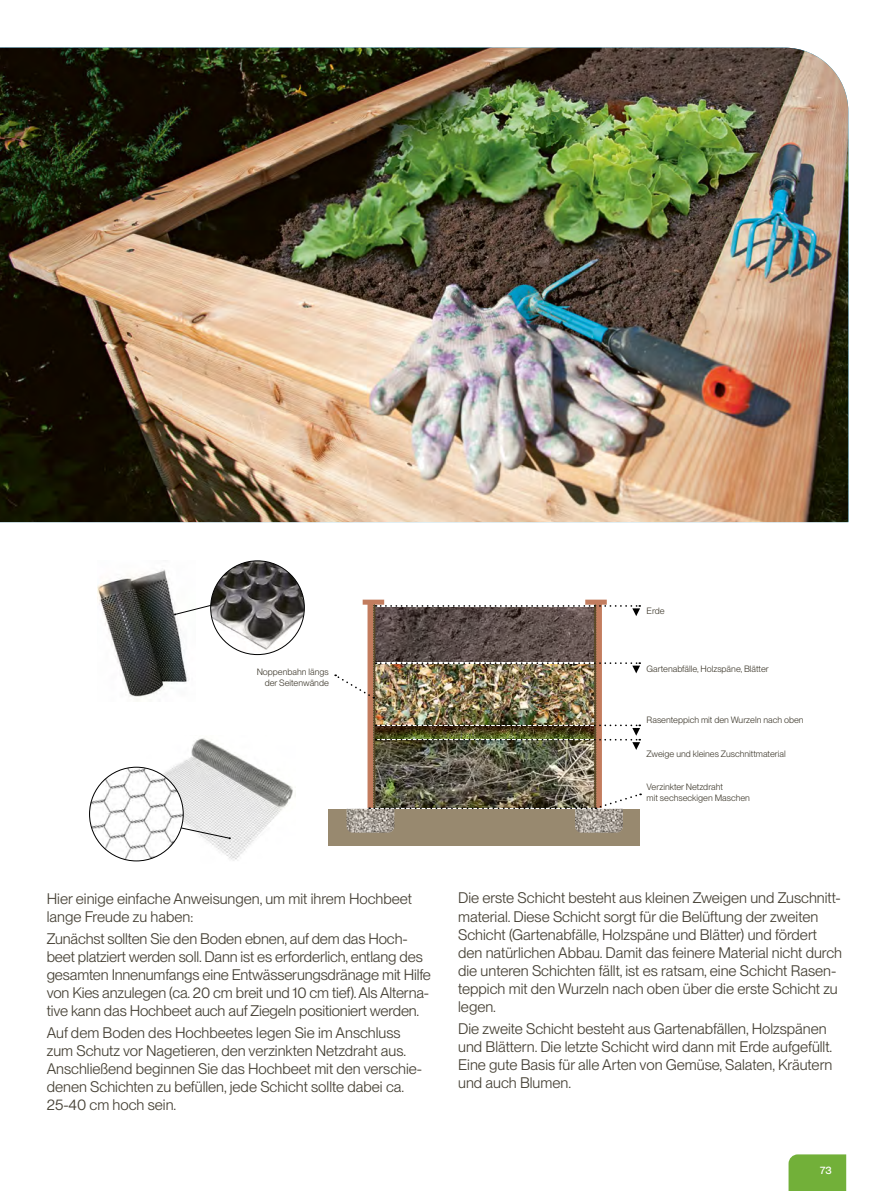
<style>
.page{position:relative;width:893px;height:1191px;background:#fff}
.page>*{position:absolute;margin:0;border:0;box-sizing:border-box;transform-origin:0 0}
.Testo{font:15px/18px "PP Neue Montreal";color:#454034}
.t1{font:500 10.5px "PP Neue Montreal";color:#fff}
.Dida_micro___cod{font:9px/10.8px "PP Neue Montreal";color:#454034}
</style>
<div class="page">
<div style="left:788px;top:1154px;width:58px;height:37px;background:#72b039"></div>
<img style="left:0;top:48px;width:848px;height:474px">
<div style="left:329px;top:808px;width:311px;height:37px;background:#98896f"></div>
<div style="left:363px;top:599px;width:21px;height:5px;background:#c27c5e"></div>
<div style="left:585px;top:599px;width:22px;height:5px;background:#c27c5e"></div>
<img style="left:575px;top:809px;width:48px;height:23px">
<img style="left:347px;top:809px;width:47px;height:23px">
<img style="left:97px;top:569px;width:92px;height:132px">
<img style="left:139px;top:738px;width:154px;height:124px">
<img style="left:90px;top:767px;width:93px;height:94px;border-radius:47px">
<img style="left:211px;top:561px;width:93px;height:91px">
<img style="left:335px;top:604px;width:306px;height:205px">
<svg style="left:181px;top:827px;width:50px;height:12px"></svg>
<svg style="left:174px;top:605px;width:37px;height:10px"></svg>
<p class="Dida_micro___cod" style="left:257px;top:666px;width:74px;text-align:right">Noppenbahn längs der Seitenwände</p>
<p class="Dida_micro___cod" style="left:647px;top:605px;width:19px">Erde</p>
<p class="Dida_micro___cod" style="left:647px;top:663px;width:124px">Gartenabfälle, Holzspäne, Blätter</p>
<p class="Dida_micro___cod" style="left:647px;top:714px;width:158px">Rasenteppich mit den Wurzeln nach oben</p>
<p class="Dida_micro___cod" style="left:647px;top:748px;width:141px">Zweige und kleines Zuschnittmaterial</p>
<p class="Dida_micro___cod" style="left:647px;top:781px;width:105px">Verzinkter Netzdraht<br>mit sechseckigen Maschen</p>
<p class="Testo" style="left:47px;top:889px;width:367px">Hier einige einfache Anweisungen, um mit ihrem Hochbeet lange Freude zu haben:</p>
<p class="Testo" style="left:47px;top:929px;width:386px">Zunächst sollten Sie den Boden ebnen, auf dem das Hoch&shy;beet platziert werden soll. Dann ist es erforderlich, entlang des gesamten Innenumfangs eine Entwässerungsdränage mit Hilfe von Kies anzulegen (ca. 20 cm breit und 10 cm tief). Als Alterna&shy;tive kann das Hochbeet auch auf Ziegeln positioniert werden.</p>
<p class="Testo" style="left:47px;top:1023px;width:377px">Auf dem Boden des Hochbeetes legen Sie im Anschluss zum Schutz vor Nagetieren, den verzinkten Netzdraht aus.<br>Anschließend beginnen Sie das Hochbeet mit den verschie&shy;denen Schichten zu befüllen, jede Schicht sollte dabei ca.<br>25-40 cm hoch sein.</p>
<p class="Testo" style="left:458px;top:889px;width:385px">Die erste Schicht besteht aus kleinen Zweigen und Zuschnitt&shy;material. Diese Schicht sorgt für die Belüftung der zweiten Schicht (Gartenabfälle, Holzspäne und Blätter) und fördert den natürlichen Abbau. Damit das feinere Material nicht durch die unteren Schichten fällt, ist es ratsam, eine Schicht Rasen&shy;teppich mit den Wurzeln nach oben über die erste Schicht zu legen.</p>
<p class="Testo" style="left:458px;top:1019px;width:376px">Die zweite Schicht besteht aus Gartenabfällen, Holzspänen und Blättern. Die letzte Schicht wird dann mit Erde aufgefüllt.<br>Eine gute Basis für alle Arten von Gemüse, Salaten, Kräutern und auch Blumen.</p>
<p class="t1" style="left:820px;top:1163px;width:13px">73</p>
</div>
